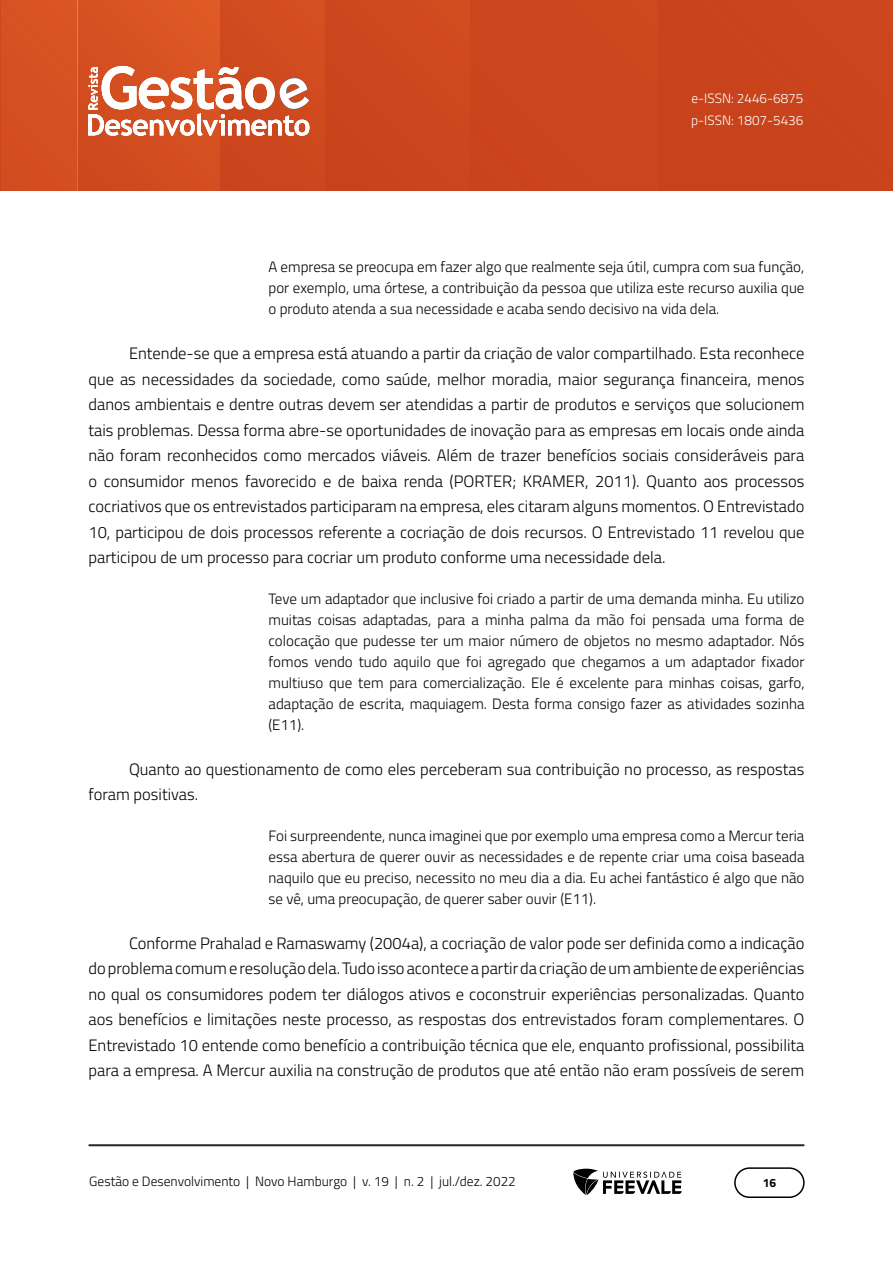
<style>
.page{position:relative;width:893px;height:1263px;background:#fff}
.page>*{position:absolute;margin:0;border:0;box-sizing:border-box;transform-origin:0 0}
.Corpo_de_texto{font:300 16.5px/25.5px "Titillium Web";color:#000;text-align:justify}
.Citação{font:300 15px/21px "Titillium Web";color:#000;text-align:justify}
.t1{font:300 13.5px "Titillium Web";color:#000}
.t2{font:300 13.5px/22.5px "Titillium Web";color:#fff}
.t3{font:700 12px "Titillium Web";color:#000}
</style>
<div class="page">
<hr style="left:892px;top:0;width:1px;height:191px;background:#c7401a">
<img style="left:1px;top:0;width:891px;height:191px">
<hr style="left:220px;top:0;width:1px;height:191px;background:#cd481e">
<img style="left:77px;top:0;width:1px;height:191px">
<hr style="left:89px;top:1144px;width:715px;height:2px;background:#282828">
<div style="left:734px;top:1167px;width:71px;height:31px;border:2px solid #000;border-radius:15px"></div>
<svg style="left:573px;top:1169px;width:109px;height:26px"></svg>
<svg style="left:88px;top:66px;width:221px;height:70px"></svg>
<p class="t2" style="left:691px;top:86px;width:114px">e-ISSN: 2446-6875 p-ISSN: 1807-5436</p>
<p class="Citação" style="left:268px;top:256px;width:537px">A empresa se preocupa em fazer algo que realmente seja útil, cumpra com sua função, por exemplo, uma órtese, a contribuição da pessoa que utiliza este recurso auxilia que o produto atenda a sua necessidade e acaba sendo decisivo na vida dela.</p>
<p class="Corpo_de_texto" style="left:88px;top:340px;width:718px;text-indent:40px">Entende-se que a empresa está atuando a partir da criação de valor compartilhado. Esta reconhece que as necessidades da sociedade, como saúde, melhor moradia, maior segurança financeira, menos danos ambientais e dentre outras devem ser atendidas a partir de produtos e serviços que solucionem tais problemas. Dessa forma abre-se oportunidades de inovação para as empresas em locais onde ainda não foram reconhecidos como mercados viáveis. Além de trazer benefícios sociais consideráveis para o consumidor menos favorecido e de baixa renda (PORTER; KRAMER, 2011). Quanto aos processos cocriativos que os entrevistados participaram na empresa, eles citaram alguns momentos. O Entrevistado 10, participou de dois processos referente a cocriação de dois recursos. O Entrevistado 11 revelou que participou de um processo para cocriar um produto conforme uma necessidade dela.</p>
<p class="Citação" style="left:268px;top:587px;width:537px">Teve um adaptador que inclusive foi criado a partir de uma demanda minha. Eu utilizo muitas coisas adaptadas, para a minha palma da mão foi pensada uma forma de colocação que pudesse ter um maior número de objetos no mesmo adaptador. Nós fomos vendo tudo aquilo que foi agregado que chegamos a um adaptador fixador multiuso que tem para comercialização. Ele é excelente para minhas coisas, garfo, adaptação de escrita, maquiagem. Desta forma consigo fazer as atividades sozinha (E11).</p>
<p class="Corpo_de_texto" style="left:88px;top:755px;width:717px;text-indent:40px">Quanto ao questionamento de como eles perceberam sua contribuição no processo, as respostas foram positivas.</p>
<p class="Citação" style="left:268px;top:824px;width:537px">Foi surpreendente, nunca imaginei que por exemplo uma empresa como a Mercur teria essa abertura de querer ouvir as necessidades e de repente criar uma coisa baseada naquilo que eu preciso, necessito no meu dia a dia. Eu achei fantástico é algo que não se vê, uma preocupação, de querer saber ouvir (E11).</p>
<p class="Corpo_de_texto" style="left:88px;top:929px;width:717px;text-indent:40px">Conforme Prahalad e Ramaswamy (2004a), a cocriação de valor pode ser definida como a indicação do problema comum e resolução dela. Tudo isso acontece a partir da criação de um ambiente de experiências no qual os consumidores podem ter diálogos ativos e coconstruir experiências personalizadas. Quanto aos benefícios e limitações neste processo, as respostas dos entrevistados foram complementares. O Entrevistado 10 entende como benefício a contribuição técnica que ele, enquanto profissional, possibilita para a empresa. A Mercur auxilia na construção de produtos que até então não eram possíveis de serem</p>
<p class="t1" style="left:89px;top:1171px;width:428px">Gestão e Desenvolvimento | Novo Hamburgo | v. 19 | n. 2 | jul./dez. 2022</p>
<p class="t3" style="left:763px;top:1174px;width:15px">16</p>
</div>
